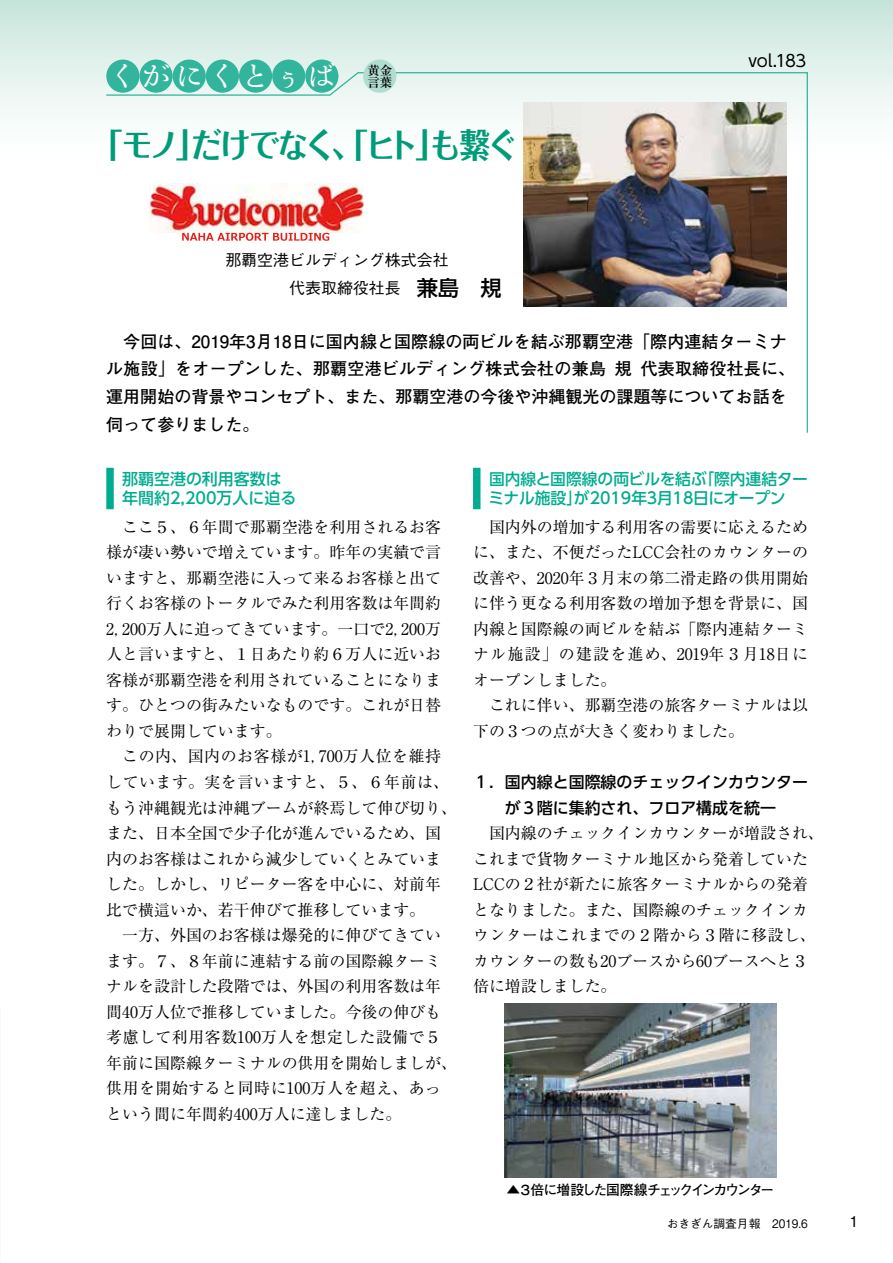
<style>
.page{position:relative;width:893px;height:1263px;background:#fff}
.page>*{position:absolute;margin:0;border:0;box-sizing:border-box;transform-origin:0 0}
.t1{font:700 34.05px "Folk Pro";letter-spacing:-.075em;color:#009c79;scale:.9 1}
.t2{font:28.65px "Shuuei 5 Std";letter-spacing:.155em;color:#fff}
.t3{font:700 16.95px/27.6px "Futo Go B101 Pr 6 N";letter-spacing:.005em;color:#000}
.t4{font:16.5px "UD Shin Go Pro";letter-spacing:-.02em;color:#000}
.t5{font:15.9px/25.5px "Ryumin Pr 6 N";color:#000}
.t6{font:500 15.9px/19.2px "UD Shin Go Pro";color:#00ac90}
.t7{font:500 15.9px/25.5px "UD Shin Go Pro";color:#000;text-align:center}
.t8{font:500 15.9px/27.2px "Gothic BBB Pr 6 N";color:#000}
.t9{font:500 14.85px "Gothic BBB Pr 6 N";color:#000}
.t10{font:700 13.8px "Futo Go B101 Pr 6 N";letter-spacing:-.145em;color:#000}
.t11{font:700 12.45px/12.5px "Ryumin Pr 6 N";color:#000}
.t12{font:500 11.7px "Gothic BBB Pr 6 N";color:#000}
.s1{font-family:"UD Shin Go Pro";font-size:21.3px}
</style>
<div class="page">
<div style="left:0;top:0;width:893px;height:162px;background:linear-gradient(to bottom,#c8e5dc,#fff)"></div>
<div style="left:305px;top:60px;width:33px;height:33px;background:#33b59d;border-radius:50%"></div>
<div style="left:106px;top:60px;width:33px;height:33px;background:#33b59d;border-radius:50%"></div>
<div style="left:139px;top:60px;width:34px;height:33px;background:#33b59d;border-radius:50%"></div>
<div style="left:173px;top:60px;width:33px;height:33px;background:#33b59d;border-radius:50%"></div>
<div style="left:206px;top:60px;width:33px;height:33px;background:#33b59d;border-radius:50%"></div>
<div style="left:239px;top:60px;width:33px;height:33px;background:#33b59d;border-radius:50%"></div>
<div style="left:272px;top:60px;width:33px;height:33px;background:#33b59d;border-radius:50%"></div>
<svg style="left:105px;top:71px;width:704px;height:362px"></svg>
<div style="left:363px;top:60px;width:33px;height:33px;background:#b1dccf;border-radius:50%"></div>
<img style="left:523px;top:102px;width:264px;height:204px">
<div style="left:106px;top:468px;width:8px;height:41px;background:#00ac90"></div>
<div style="left:473px;top:468px;width:7px;height:41px;background:#00ac90"></div>
<img style="left:150px;top:183px;width:214px;height:49px">
<svg style="left:182px;top:233px;width:147px;height:8px"></svg>
<img style="left:505px;top:1003px;width:271px;height:175px">
<h2 class="t2" style="left:109px;top:56px;width:228px">くがにくとぅば</h2>
<p class="t11" style="left:367px;top:63px;width:26px">黄金言葉</p>
<h1 class="t1" style="left:92px;top:115px;width:475px">「モノ」だけでなく、「ヒト」も繋ぐ</h1>
<p class="t8" style="left:289px;top:246px;width:214px;text-indent:-64px">那覇空港ビルディング株式会社　<br>代表取締役社長　<span class="s1">兼島　規</span></p>
<p class="t4" style="left:748px;top:47px;width:60px">vol.183</p>
<p class="t3" style="left:106px;top:327px;width:690px;text-indent:17px">今回は、2019年3月18日に国内線と国際線の両ビルを結ぶ那覇空港「際内連結ターミナル施設」をオープンした、那覇空港ビルディング株式会社の兼島 規 代表取締役社長に、運用開始の背景やコンセプト、また、那覇空港の今後や沖縄観光の課題等についてお話を伺って参りました。</p>
<p class="t6" style="left:122px;top:469px;width:176px">那覇空港の利用客数は年間約2,200万人に迫る</p>
<p class="t5" style="left:106px;top:513px;width:336px;text-align:justify;text-indent:16px">ここ５、６年間で那覇空港を利用されるお客様が凄い勢いで増えています。昨年の実績で言いますと、那覇空港に入って来るお客様と出て行くお客様のトータルでみた利用客数は年間約2，200万人に迫ってきています。一口で2，200万人と言いますと、１日あたり約６万人に近いお客様が那覇空港を利用されていることになります。ひとつの街みたいなものです。これが日替わりで展開しています。</p>
<p class="t5" style="left:106px;top:743px;width:352px;text-indent:16px">この内、国内のお客様が1，700万人位を維持しています。実を言いますと、５、６年前は、もう沖縄観光は沖縄ブームが終焉して伸び切り、また、日本全国で少子化が進んでいるため、国内のお客様はこれから減少していくとみていました。しかし、リピーター客を中心に、対前年比で横這いか、若干伸びて推移しています。</p>
<p class="t5" style="left:106px;top:921px;width:352px;text-indent:16px">一方、外国のお客様は爆発的に伸びてきています。７、８年前に連結する前の国際線ターミナルを設計した段階では、外国の利用客数は年間40万人位で推移していました。今後の伸びも考慮して利用客数100万人を想定した設備で５年前に国際線ターミナルの供用を開始しましが、供用を開始すると同時に100万人を超え、あっという間に年間約400万人に達しました。</p>
<p class="t6" style="left:488px;top:469px;width:321px">国内線と国際線の両ビルを結ぶ「際内連結ターミナル施設」が2019年３月18日にオープン</p>
<p class="t5" style="left:473px;top:513px;width:336px;text-align:justify;text-indent:16px">国内外の増加する利用客の需要に応えるために、また、不便だったLCC会社のカウンターの改善や、2020年３月末の第二滑走路の供用開始に伴う更なる利用客数の増加予想を背景に、国内線と国際線の両ビルを結ぶ「際内連結ターミナル施設」の建設を進め、2019年３月18日にオープンしました。</p>
<p class="t5" style="left:473px;top:692px;width:336px;text-indent:16px">これに伴い、那覇空港の旅客ターミナルは以下の３つの点が大きく変わりました。</p>
<p class="t7" style="left:473px;top:769px;width:336px">１．国内線と国際線のチェックインカウンターが３階に集約され、フロア構成を統一</p>
<p class="t5" style="left:473px;top:819px;width:352px;text-indent:16px">国内線のチェックインカウンターが増設され、これまで貨物ターミナル地区から発着していた<br>LCCの２社が新たに旅客ターミナルからの発着となりました。また、国際線のチェックインカウンターはこれまでの２階から３階に移設し、カウンターの数も20ブースから60ブースへと３倍に増設しました。</p>
<p class="t10" style="left:506px;top:1179px;width:269px">▲３倍に増設した国際線チェックインカウンター</p>
<p class="t12" style="left:667px;top:1214px;width:143px">おきぎん調査月報　2019.6</p>
<p class="t9" style="left:850px;top:1210px;width:11px">1</p>
</div>
